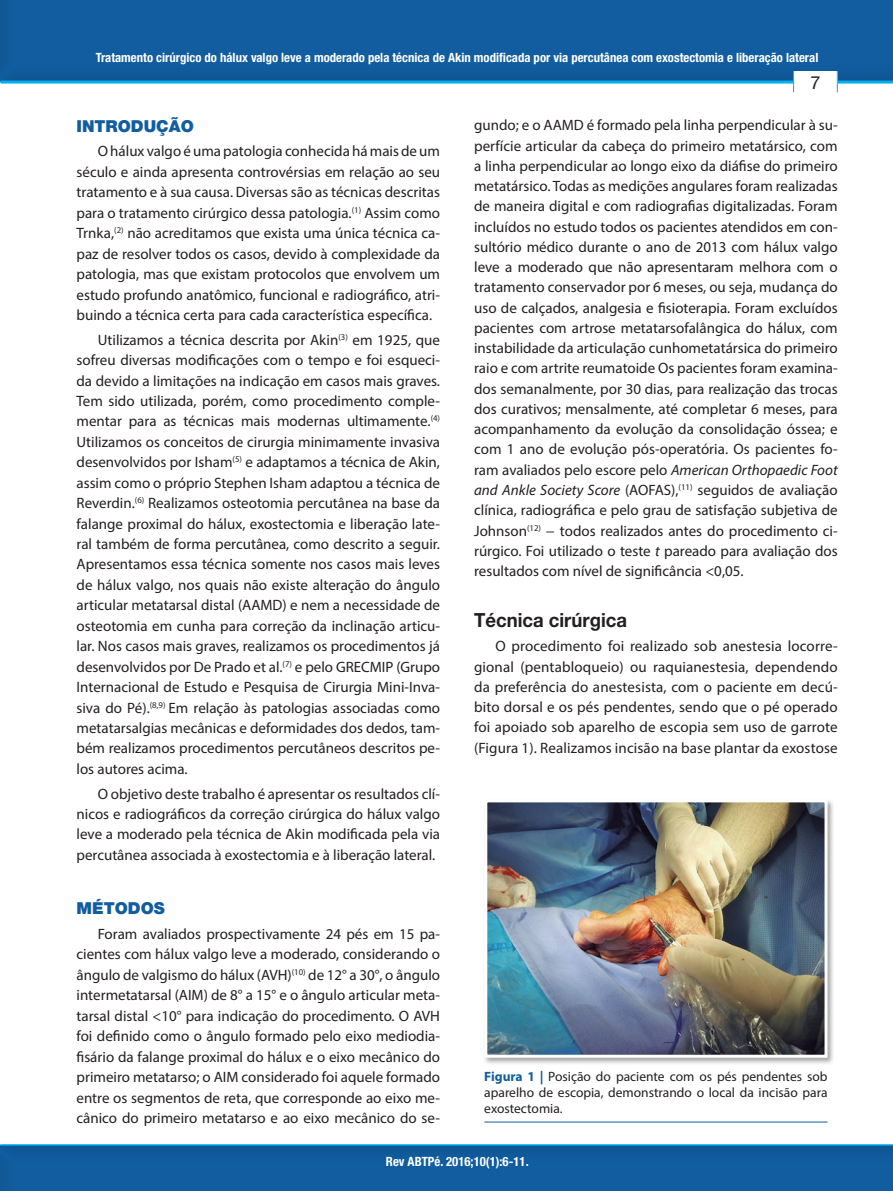
<style>
.page{position:relative;width:893px;height:1191px;background:#fff}
.page>*{position:absolute;margin:0;border:0;box-sizing:border-box;transform-origin:0 0}
.t1{font:700 19.5px "Helvetica Neue";color:#231f20;scale:.95 1}
.t2{font:18px "Helvetica Neue";color:#231f20}
.t3{font:900 16.5px "Helvetica Neue";color:#115da0}
.t4{font:15px/20.4px "Myriad Pro";color:#231f20;text-align:justify}
.t5{font:13.5px/16.2px "Myriad Pro";color:#231f20;text-align:justify}
.t6{font:700 condensed 12.75px "Helvetica Neue";color:#fff}
.s1{font-style:italic}
.s2{font-weight:700;color:#115da0}
</style>
<div class="page">
<div style="left:0;top:0;width:893px;height:84px;background:#115da0"></div>
<hr style="left:0;top:81px;width:893px;height:3px;background:#00aeef">
<div style="left:793px;top:71px;width:45px;height:21px;background:#fff"></div>
<svg style="left:793px;top:71px;width:1px;height:21px"></svg>
<svg style="left:837px;top:71px;width:1px;height:21px"></svg>
<div style="left:0;top:1143px;width:893px;height:48px;background:#115da0"></div>
<hr style="left:0;top:1144px;width:893px;height:1px;background:#00aeef">
<div style="left:483px;top:798px;width:352px;height:267px;background:#231f20;opacity:.4"></div>
<img style="left:488px;top:803px;width:335px;height:250px">
<div style="left:484px;top:799px;width:343px;height:258px;border:3px solid #fff"></div>
<hr style="left:484px;top:1121px;width:343px;height:1px;background:#115da0">
<p class="t6" style="left:96px;top:50px;width:724px">Tratamento cirúrgico do hálux valgo leve a moderado pela técnica de Akin modificada por via percutânea com exostectomia e liberação lateral</p>
<p class="t3" style="left:77px;top:116px;width:119px">INTRODUÇÃO</p>
<p class="t4" style="left:77px;top:141px;width:365px;text-indent:21px">O hálux valgo é uma patologia conhecida há mais de um século e ainda apresenta controvérsias em relação ao seu tratamento e à sua causa. Diversas são as técnicas descritas para o tratamento cirúrgico dessa patologia.<sup>(1)</sup> Assim como Trnka,<sup>(2)</sup> não acreditamos que exista uma única técnica ca&shy;paz de resolver todos os casos, devido à complexidade da patologia, mas que existam protocolos que envolvem um estudo profundo anatômico, funcional e radiográfico, atri&shy;buindo a técnica certa para cada característica específica.</p>
<p class="t4" style="left:77px;top:329px;width:365px;text-indent:21px">Utilizamos a técnica descrita por Akin<sup>(3)</sup> em 1925, que sofreu diversas modificações com o tempo e foi esqueci&shy;da devido a limitações na indicação em casos mais graves.<br>Tem sido utilizada, porém, como procedimento comple&shy;mentar para as técnicas mais modernas ultimamente.<sup>(4)<br></sup>Utilizamos os conceitos de cirurgia minimamente invasiva desenvolvidos por Isham<sup>(5)</sup> e adaptamos a técnica de Akin, assim como o próprio Stephen Isham adaptou a técnica de Reverdin.<sup>(6)</sup> Realizamos osteotomia percutânea na base da falange proximal do hálux, exostectomia e liberação late&shy;ral também de forma percutânea, como descrito a seguir.<br>Apresentamos essa técnica somente nos casos mais leves de hálux valgo, nos quais não existe alteração do ângulo articular metatarsal distal (AAMD) e nem a necessidade de osteotomia em cunha para correção da inclinação articu&shy;lar. Nos casos mais graves, realizamos os procedimentos já desenvolvidos por De Prado et al.<sup>(7)</sup> e pelo GRECMIP (Grupo Internacional de Estudo e Pesquisa de Cirurgia Mini-Inva&shy;siva do Pé).<sup>(8,9)</sup> Em relação às patologias associadas como metatarsalgias mecânicas e deformidades dos dedos, tam&shy;bém realizamos procedimentos percutâneos descritos pe&shy;los autores acima.</p>
<p class="t4" style="left:77px;top:783px;width:365px;text-indent:21px">O objetivo deste trabalho é apresentar os resultados clí&shy;nicos e radiográficos da correção cirúrgica do hálux valgo leve a moderado pela técnica de Akin modificada pela via percutânea associada à exostectomia e à liberação lateral.</p>
<p class="t3" style="left:77px;top:898px;width:90px">MÉTODOS</p>
<p class="t4" style="left:77px;top:923px;width:365px;text-indent:21px">Foram avaliados prospectivamente 24 pés em 15 pa&shy;cientes com hálux valgo leve a moderado, considerando o ângulo de valgismo do hálux (AVH)<sup>(10)</sup> de 12° a 30°, o ângulo intermetatarsal (AIM) de 8° a 15° e o ângulo articular meta&shy;tarsal distal &lt;10° para indicação do procedimento. O AVH foi definido como o ângulo formado pelo eixo mediodia&shy;fisário da falange proximal do hálux e o eixo mecânico do primeiro metatarso; o AIM considerado foi aquele formado entre os segmentos de reta, que corresponde ao eixo me&shy;cânico do primeiro metatarso e ao eixo mecânico do se-</p>
<p class="t2" style="left:810px;top:72px;width:12px">7</p>
<p class="t4" style="left:474px;top:115px;width:365px">gundo; e o AAMD é formado pela linha perpendicular à su&shy;perfície articular da cabeça do primeiro metatársico, com a linha perpendicular ao longo eixo da diáfise do primeiro metatársico. Todas as medições angulares foram realizadas de maneira digital e com radiografias digitalizadas. Foram incluídos no estudo todos os pacientes atendidos em con&shy;sultório médico durante o ano de 2013 com hálux valgo leve a moderado que não apresentaram melhora com o tratamento conservador por 6 meses, ou seja, mudança do uso de calçados, analgesia e fisioterapia. Foram excluídos pacientes com artrose metatarsofalângica do hálux, com instabilidade da articulação cunhometatársica do primeiro raio e com artrite reumatoide Os pacientes foram examina&shy;dos semanalmente, por 30 dias, para realização das trocas dos curativos; mensalmente, até completar 6 meses, para acompanhamento da evolução da consolidação óssea; e com 1 ano de evolução pós-operatória. Os pacientes fo&shy;ram avaliados pelo escore pelo <span class="s1">American Orthopaedic Foot and Ankle Society Score</span> (AOFAS),<sup>(11)</sup> seguidos de avaliação clínica, radiográfica e pelo grau de satisfação subjetiva de Johnson<sup>(12)</sup> − todos realizados antes do procedimento ci&shy;rúrgico. Foi utilizado o teste <span class="s1">t</span> pareado para avaliação dos resultados com nível de significância &lt;0,05.</p>
<h1 class="t1" style="left:474px;top:608px;width:162px">Técnica cirúrgica</h1>
<p class="t4" style="left:474px;top:636px;width:365px;text-indent:21px">O procedimento foi realizado sob anestesia locorre&shy;gional (pentabloqueio) ou raquianestesia, dependendo da preferência do anestesista, com o paciente em decú&shy;bito dorsal e os pés pendentes, sendo que o pé operado foi apoiado sob aparelho de escopia sem uso de garrote (Figura 1). Realizamos incisão na base plantar da exostose</p>
<p class="t5" style="left:484px;top:1068px;width:345px"><span class="s2">Figura 1 |</span> Posição do paciente com os pés pendentes sob aparelho de escopia, demonstrando o local da incisão para exostectomia.</p>
<p class="t6" style="left:386px;top:1153px;width:144px">Rev ABTPé. 2016;10(1):6-11.</p>
</div>
